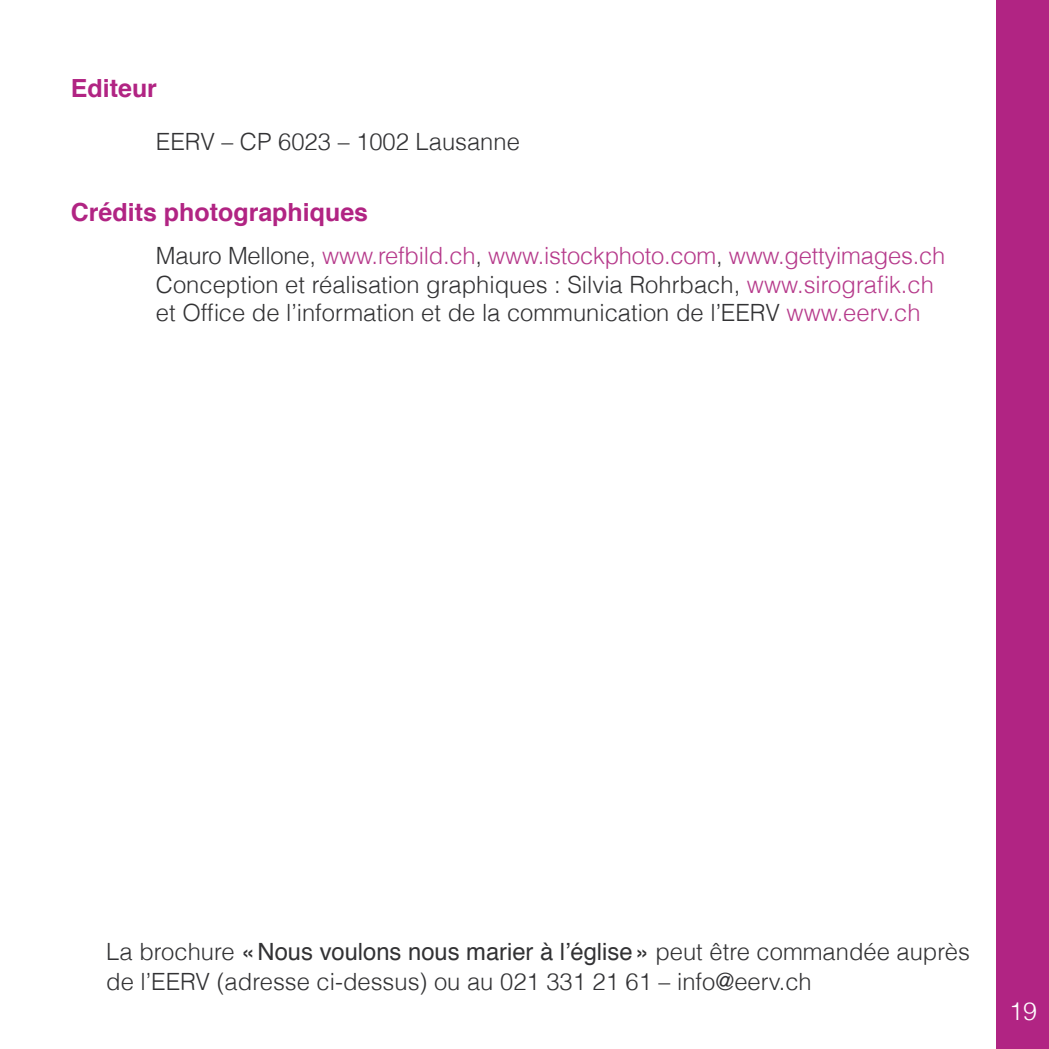
<style>
.page{position:relative;width:1049px;height:1049px;background:#fff}
.page>*{position:absolute;margin:0;border:0;box-sizing:border-box;transform-origin:0 0}
.Titre_10{font:700 25px "Helvetica";color:#b12483}
.t1{font:300 25px "Helvetica";color:#fff}
.Paragraphe{font:300 23.75px/28.5px "Helvetica";color:#323234}
.t2{font:300 23.75px "Helvetica";letter-spacing:-.01em;color:#b63a8b}
.s1{color:#323234}
.s2{color:#b63a8b}
.s3{font-weight:400}
</style>
<div class="page">
<div style="left:996px;top:0;width:53px;height:1049px;background:#b12483"></div>
<p class="Titre_10" style="left:71px;top:68px;width:88px">Editeur</p>
<p class="Paragraphe" style="left:156px;top:126px;width:365px">EERV – CP 6023 – 1002 Lausanne</p>
<p class="Titre_10" style="left:71px;top:192px;width:299px">Crédits photographiques</p>
<p class="t2" style="left:156px;top:236px;width:791px"><span class="s1">Mauro Mellone,</span> www.refbild.ch<span class="s1">,</span> www.istockphoto.com<span class="s1">,</span> www.gettyimages.ch</p>
<p class="Paragraphe" style="left:156px;top:269px;width:779px">Conception et réalisation graphiques : Silvia Rohrbach, <span class="s2">www.sirografik.ch </span>et Office de l’information et de la communication de l’EERV <span class="s2">www.eerv.ch</span></p>
<p class="Paragraphe" style="left:106px;top:935px;width:865px;line-height:30px">La brochure <span class="s3">«Nous voulons nous marier à l’église»</span> peut être commandée auprès de l’EERV (adresse ci-dessus) ou au 021 331 21 61 – info@eerv.ch</p>
<p class="t1" style="left:1009px;top:991px;width:29px">19</p>
</div>
